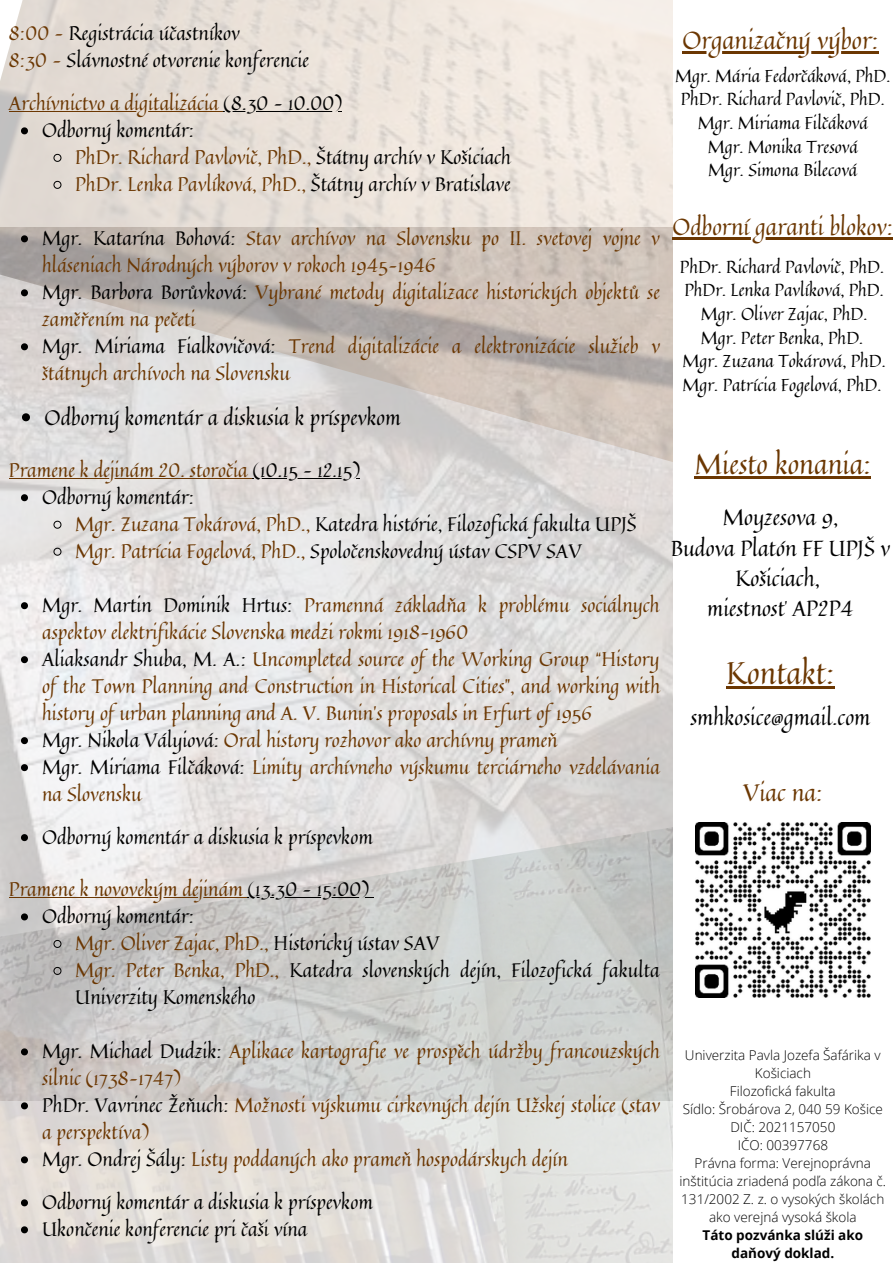
<style>
.page{position:relative;width:893px;height:1264px;background:#fff}
.page>*{position:absolute;margin:0;border:0;box-sizing:border-box;transform-origin:0 0}
.t1{font:30.75px "Quintessential";color:#6b3702}
.t2{font:27.75px "Quintessential";color:#6b3702}
.t3{font:24.75px "Quintessential";color:#6b3702}
.t4{font:23.85px "Quintessential";color:#6b3702}
.t5{font:23.25px "Quintessential";color:#6b3702}
.t6{font:21.75px/30.3px "Quintessential";color:#000;text-align:center}
.t7{font:21px "Quintessential";color:#000}
.t8{font:19.5px/27px "Quintessential";color:#6b3702}
.t9{font:19.5px/27px "Quintessential";color:#000}
.t10{font:17.25px/23.5px "Quintessential";color:#000;text-align:center}
.t11{font:300 13.5px/18px "Open Sans";color:#000;text-align:center}
.t12{font:700 13.5px/18px "Open Sans";color:#000;text-align:center}
.s1{color:#6b3702}
.s2{color:#000}
</style>
<div class="page">
<img style="left:0;top:543px;width:672px;height:213px">
<img style="left:0;top:0;width:672px;height:543px">
<img style="left:0;top:756px;width:672px;height:506px">
<svg style="left:21px;top:127px;width:7px;height:7px"></svg>
<svg style="left:53px;top:153px;width:9px;height:10px"></svg>
<svg style="left:53px;top:180px;width:9px;height:9px"></svg>
<svg style="left:21px;top:235px;width:7px;height:7px"></svg>
<svg style="left:21px;top:289px;width:7px;height:7px"></svg>
<svg style="left:21px;top:343px;width:7px;height:7px"></svg>
<svg style="left:22px;top:413px;width:8px;height:8px"></svg>
<hr style="left:9px;top:111px;width:214px;height:1px;background:#6b3702">
<hr style="left:223px;top:111px;width:119px;height:1px;background:#000">
<svg style="left:21px;top:494px;width:7px;height:7px"></svg>
<svg style="left:53px;top:520px;width:9px;height:9px"></svg>
<svg style="left:53px;top:547px;width:9px;height:9px"></svg>
<svg style="left:21px;top:602px;width:7px;height:7px"></svg>
<svg style="left:21px;top:656px;width:7px;height:7px"></svg>
<svg style="left:21px;top:737px;width:7px;height:7px"></svg>
<svg style="left:21px;top:764px;width:7px;height:7px"></svg>
<svg style="left:21px;top:834px;width:7px;height:7px"></svg>
<hr style="left:9px;top:478px;width:244px;height:1px;background:#6b3702">
<hr style="left:253px;top:478px;width:107px;height:1px;background:#000">
<svg style="left:21px;top:913px;width:7px;height:7px"></svg>
<svg style="left:53px;top:939px;width:9px;height:9px"></svg>
<svg style="left:53px;top:966px;width:9px;height:9px"></svg>
<svg style="left:21px;top:1048px;width:7px;height:7px"></svg>
<svg style="left:21px;top:1102px;width:7px;height:7px"></svg>
<svg style="left:21px;top:1156px;width:7px;height:7px"></svg>
<svg style="left:21px;top:1199px;width:7px;height:7px"></svg>
<svg style="left:21px;top:1226px;width:7px;height:7px"></svg>
<hr style="left:9px;top:897px;width:239px;height:1px;background:#6b3702">
<hr style="left:248px;top:897px;width:121px;height:1px;background:#000">
<img style="left:695px;top:822px;width:175px;height:175px">
<hr style="left:726px;top:686px;width:108px;height:2px;background:#6b3702">
<hr style="left:682px;top:51px;width:196px;height:3px;background:#6b3702">
<hr style="left:672px;top:237px;width:220px;height:3px;background:#6b3702">
<hr style="left:694px;top:476px;width:177px;height:3px;background:#6b3702">
<p class="t9" style="left:9px;top:20px;width:301px"><span class="s1">8:00 –</span> Registrácia účastníkov<br><span class="s1">8:30 –</span> Slávnostné otvorenie konferencie</p>
<p class="t8" style="left:9px;top:89px;width:334px">Archívnictvo a digitalizácia <span class="s2">(8.30 – 10.00)</span></p>
<p class="t9" style="left:75px;top:116px;width:437px;text-indent:-33px">Odborný komentár:<br><span class="s1">PhDr. Richard Pavlovič, PhD.,</span> Štátny archív v Košiciach<br><span class="s1">PhDr. Lenka Pavlíková, PhD.,</span> Štátny archív v Bratislave</p>
<p class="t8" style="left:42px;top:224px;width:619px"><span class="s2">Mgr. Katarína Bohová:</span> Stav archívov na Slovensku po II. svetovej vojne v hláseniach Národných výborov v rokoch 1945–1946<br><span class="s2">Mgr. Barbora Borůvková:</span> Vybrané metody digitalizace historických objektů se zaměřením na pečeti<br><span class="s2">Mgr. Miriama Fialkovičová:</span> Trend digitalizácie a elektronizácie služieb v štátnych archívoch na Slovensku</p>
<p class="t7" style="left:45px;top:401px;width:358px">Odborný komentár a diskusia k príspevkom</p>
<p class="t8" style="left:9px;top:456px;width:352px">Pramene k dejinám 20. storočia <span class="s2">(10.15 – 12.15)</span></p>
<p class="t9" style="left:75px;top:483px;width:563px;text-indent:-33px">Odborný komentár:<br><span class="s1">Mgr. Zuzana Tokárová, PhD.,</span> Katedra histórie, Filozofická fakulta UPJŠ<br><span class="s1">Mgr. Patrícia Fogelová, PhD.,</span> Spoločenskovedný ústav CSPV SAV</p>
<p class="t8" style="left:42px;top:591px;width:619px"><span class="s2">Mgr. Martin Dominik Hrtus:</span> Pramenná základňa k problému sociálnych aspektov elektrifikácie Slovenska medzi rokmi 1918–1960<br><span class="s2">Aliaksandr Shuba, M. A.:</span> Uncompleted source of the Working Group “History of the Town Planning and Construction in Historical Cities”, and working with history of urban planning and A. V. Bunin’s proposals in Erfurt of 1956<br><span class="s2">Mgr. Nikola Vályiová:</span> Oral history rozhovor ako archívny prameň<br><span class="s2">Mgr. Miriama Filčáková:</span> Limity archívneho výskumu terciárneho vzdelávania na Slovensku</p>
<p class="t9" style="left:42px;top:823px;width:332px">Odborný komentár a diskusia k príspevkom</p>
<p class="t3" style="left:682px;top:21px;width:198px">Organizačný výbor:</p>
<p class="t10" style="left:675px;top:63px;width:217px">Mgr. Mária Fedorčáková, PhD.<br>PhDr. Richard Pavlovič, PhD.<br>Mgr. Miriama Filčáková<br>Mgr. Monika Tresová<br>Mgr. Simona Bilecová</p>
<p class="t5" style="left:672px;top:209px;width:222px">Odborní garanti blokov:</p>
<p class="t10" style="left:680px;top:254px;width:207px">PhDr. Richard Pavlovič, PhD.<br>PhDr. Lenka Pavlíková, PhD.<br>Mgr. Oliver Zajac, PhD.<br>Mgr. Peter Benka, PhD.<br>Mgr. Zuzana Tokárová, PhD.<br>Mgr. Patrícia Fogelová, PhD.</p>
<h2 class="t2" style="left:694px;top:443px;width:178px">Miesto konania:</h2>
<p class="t6" style="left:670px;top:502px;width:221px">Moyzesova 9,<br>Budova Platón FF UPJŠ v<br>Košiciach,<br>miestnosť AP2P4</p>
<h1 class="t1" style="left:726px;top:648px;width:110px">Kontakt:</h1>
<p class="t6" style="left:690px;top:702px;width:181px">smhkosice@gmail.com</p>
<p class="t4" style="left:743px;top:773px;width:81px">Viac na:</p>
<p class="t8" style="left:9px;top:875px;width:361px">Pramene k novovekým dejinám <span class="s2">(13.30 – 15:00)</span></p>
<p class="t9" style="left:75px;top:902px;width:586px;text-indent:-33px">Odborný komentár:<br><span class="s1">Mgr. Oliver Zajac, PhD.,</span> Historický ústav SAV<br><span class="s1">Mgr. Peter Benka, PhD.,</span> Katedra slovenských dejín, Filozofická fakulta Univerzity Komenského</p>
<p class="t8" style="left:42px;top:1037px;width:619px"><span class="s2">Mgr. Michael Dudzik:</span> Aplikace kartografie ve prospěch údržby francouzských silnic (1738–1747)<br><span class="s2">PhDr. Vavrinec Žeňuch:</span> Možnosti výskumu cirkevných dejín Užskej stolice (stav a perspektíva)<br><span class="s2">Mgr. Ondrej Šály:</span> Listy poddaných ako prameň hospodárskych dejín</p>
<p class="t9" style="left:42px;top:1188px;width:332px">Odborný komentár a diskusia k príspevkom<br>Ukončenie konferencie pri čaši vína</p>
<p class="t11" style="left:679px;top:1046px;width:208px">Univerzita Pavla Jozefa Šafárika v<br>Košiciach<br>Filozofická fakulta<br>Sídlo: Šrobárova 2, 040 59 Košice<br>DIČ: 2021157050<br>IČO: 00397768<br>Právna forma: Verejnoprávna inštitúcia zriadená podľa zákona č.<br>131/2002 Z. z. o vysokých školách ako verejná vysoká škola</p>
<p class="t12" style="left:702px;top:1225px;width:162px">Táto pozvánka slúži ako daňový doklad.</p>
</div>
